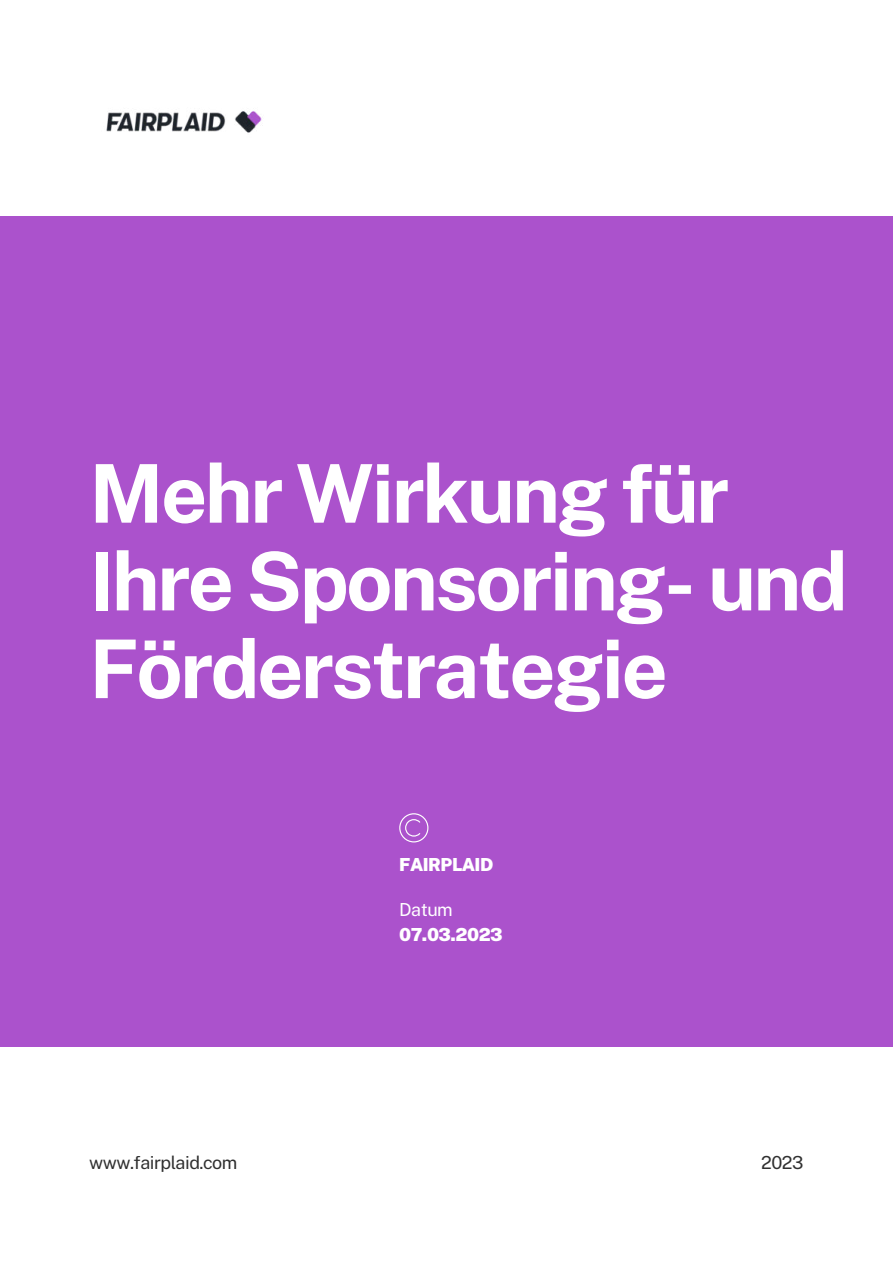
<style>
.page{position:relative;width:893px;height:1264px;background:#fff}
.page>*{position:absolute;margin:0;border:0;box-sizing:border-box;transform-origin:0 0}
.t1{font:700 81px/87.8px "Public Sans";letter-spacing:-.03em;color:#fff}
.t2{font:18px "Public Sans";letter-spacing:-.03em;color:#303030}
.t3{font:900 18px "Public Sans";letter-spacing:-.03em;color:#fff}
.t4{font:18px "Public Sans";letter-spacing:-.03em;color:#fff}
</style>
<div class="page">
<div style="left:0;top:216px;width:892px;height:830px;background:#ab52cc"></div>
<img style="left:106px;top:111px;width:156px;height:22px">
<svg style="left:399px;top:813px;width:29px;height:29px"></svg>
<p class="t1" style="left:89px;top:444px;width:760px">Mehr Wirkung für<br>Ihre Sponsoring- und<br>Förderstrategie</p>
<p class="t2" style="left:89px;top:1149px;width:149px">www.fairplaid.com</p>
<p class="t3" style="left:399px;top:851px;width:96px">FAIRPLAID</p>
<p class="t4" style="left:399px;top:896px;width:55px">Datum</p>
<p class="t3" style="left:399px;top:921px;width:105px">07.03.2023</p>
<p class="t2" style="left:761px;top:1149px;width:44px">2023</p>
</div>
